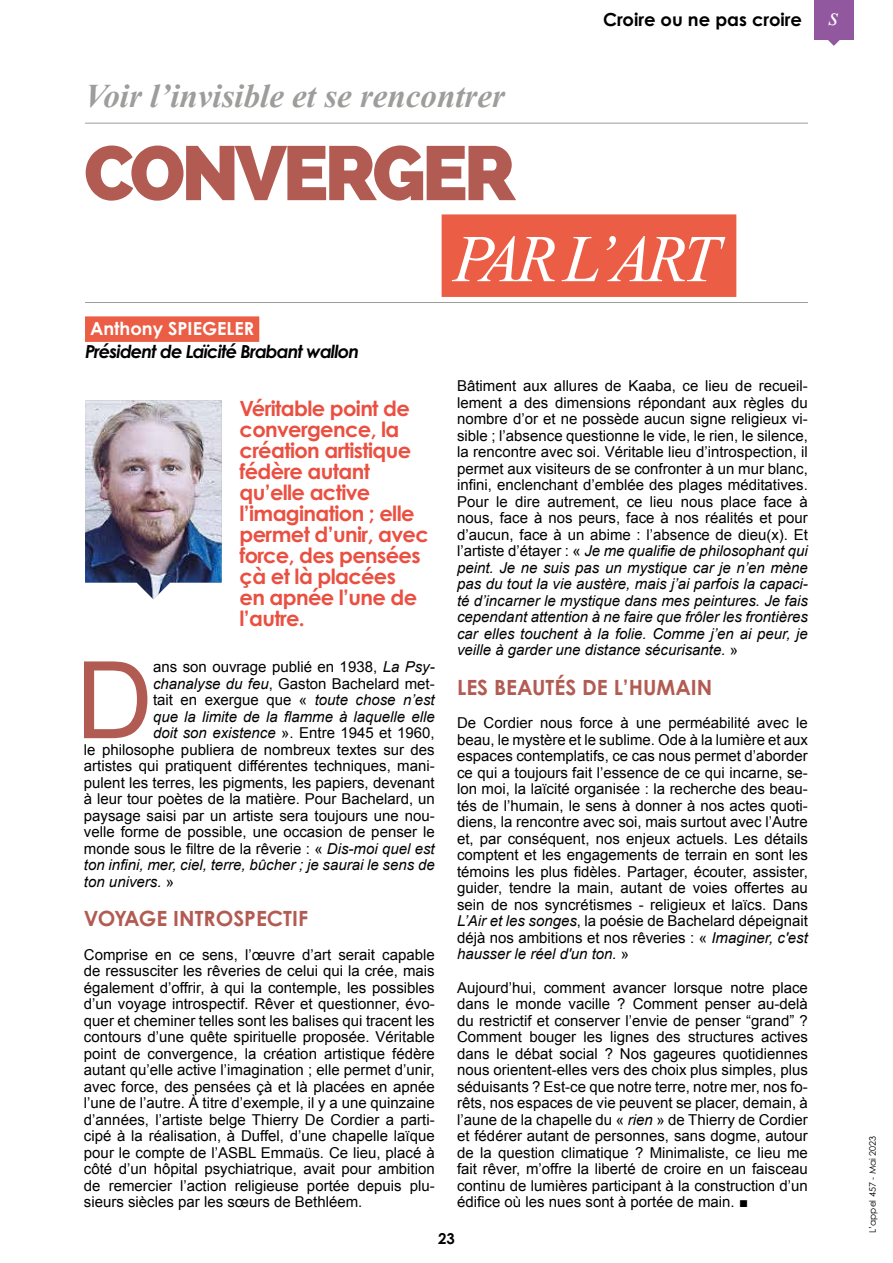
<style>
.page{position:relative;width:893px;height:1263px;background:#fff}
.page>*{position:absolute;margin:0;border:0;box-sizing:border-box;transform-origin:0 0}
.t1{font:107.25px "Arial";color:#b25b53}
.t2{font:800 76.5px "Raleway";letter-spacing:-.05em;color:#b25b53}
.t3{font:italic 66.75px "Times New Roman";letter-spacing:-.075em;color:#fff}
.t4{font:italic 700 33px "Times New Roman";color:#9d9d9c}
.t5{font:700 21px/21px "Century Gothic Pro";letter-spacing:-.03em;color:#ea5042}
.t6{font:700 21px "Century Gothic Pro";color:#b25b53}
.t7{font:italic 700 18px "Century Gothic Pro";letter-spacing:-.05em;color:#000}
.t8{font:700 18px "Century Gothic Pro";color:#000}
.t9{font:700 18px "Century Gothic Pro";color:#fff}
.t10{font:15px/16.5px "Arial";color:#000;text-align:justify}
.t11{font:italic 15px "Arial";color:#000}
.t12{font:700 15px "Century Gothic Pro";color:#000}
.t13{font:9px "Century Gothic Pro";color:#000}
.s1{font-family:"Times New Roman";font-weight:400;font-style:italic;font-size:26.1px;color:#fff}
.s2{font-style:italic}
.s3{font-style:normal}
.s4{font-family:"Times New Roman"}
</style>
<div class="page">
<div style="left:814px;top:0;width:40px;height:39px;background:#91579f"></div>
<svg style="left:827px;top:39px;width:13px;height:7px"></svg>
<hr style="left:85px;top:123px;width:723px;height:1px;background:#9d9d9c">
<hr style="left:85px;top:302px;width:723px;height:1px;background:#9d9d9c">
<img style="left:85px;top:400px;width:137px;height:199px">
<div style="left:85px;top:316px;width:174px;height:26px;background:#eb5d45"></div>
<div style="left:442px;top:214px;width:294px;height:83px;background:#eb5d45"></div>
<h3 class="t4" style="left:85px;top:78px;width:421px">Voir l’invisible et se rencontrer</h3>
<p class="t8" style="left:603px;top:8px;width:237px">Croire ou ne pas croire <span class="s1">s</span></p>
<h2 class="t2" style="left:84px;top:128px;width:434px">CONVERGER</h2>
<h3 class="t3" style="left:453px;top:222px;width:267px">PAR L’ART</h3>
<p class="t9" style="left:90px;top:317px;width:166px">Anthony SPIEGELER</p>
<p class="t7" style="left:85px;top:340px;width:276px">Président de Laïcité Brabant wallon</p>
<h3 class="t5" style="left:240px;top:397px;width:191px">Véritable point de convergence, la création artistique fédère autant qu’elle active l’imagination ; elle permet d’unir, avec force, des pensées çà et là placées<br>en apnée l’une de l’autre.</h3>
<h1 class="t1" style="left:76px;top:641px;width:79px">D</h1>
<p class="t10" style="left:153px;top:659px;width:283px">ans son ouvrage publié en 1938, <span class="s2">La Psy-</span></p>
<p class="t10" style="left:153px;top:675px;width:283px"><span class="s2">chanalyse du feu</span>, Gaston Bachelard met-</p>
<p class="t10" style="left:153px;top:692px;width:283px">tait en exergue que « <span class="s2">toute chose n’est</span></p>
<p class="t11" style="left:153px;top:708px;width:283px">que la limite de la flamme à laquelle elle</p>
<p class="t10" style="left:153px;top:725px;width:283px"><span class="s2">doit son existence</span> ». Entre 1945 et 1960,</p>
<p class="t10" style="left:84px;top:741px;width:352px">le philosophe publiera de nombreux textes sur des</p>
<p class="t10" style="left:84px;top:758px;width:352px">artistes qui pratiquent différentes techniques, mani-</p>
<p class="t10" style="left:84px;top:774px;width:352px">pulent les terres, les pigments, les papiers, devenant</p>
<p class="t10" style="left:84px;top:791px;width:352px">à leur tour poètes de la matière. Pour Bachelard, un</p>
<p class="t10" style="left:84px;top:807px;width:352px">paysage saisi par un artiste sera toujours une nou-</p>
<p class="t10" style="left:84px;top:824px;width:352px">velle forme de possible, une occasion de penser le</p>
<p class="t10" style="left:84px;top:840px;width:352px">monde sous le filtre de la rêverie : « <span class="s2">Dis-moi quel est</span></p>
<p class="t11" style="left:84px;top:857px;width:352px">ton infini, mer, ciel, terre, bûcher ; je saurai le sens de</p>
<p class="t11" style="left:84px;top:873px;width:92px">ton univers. <span class="s3">»</span></p>
<h3 class="t6" style="left:84px;top:905px;width:226px">VOYAGE INTROSPECTIF</h3>
<p class="t10" style="left:84px;top:946px;width:352px">Comprise en ce sens, l’œuvre d’art serait capable de ressusciter les rêveries de celui qui la crée, mais également d’offrir, à qui la contemple, les possibles d’un voyage introspectif. Rêver et questionner, évo&shy;quer et cheminer telles sont les balises qui tracent les contours d’une quête spirituelle proposée. Véritable point de convergence, la création artistique fédère autant qu’elle active l’imagination ; elle permet d’unir, avec force, des pensées çà et là placées en apnée l’une de l’autre. À titre d’exemple, il y a une quinzaine d’années, l’artiste belge Thierry De Cordier a parti&shy;cipé à la réalisation, à Duffel, d’une chapelle laïque pour le compte de l’ASBL Emmaüs. Ce lieu, placé à côté d’un hôpital psychiatrique, avait pour ambition de remercier l’action religieuse portée depuis plu&shy;sieurs siècles par les sœurs de Bethléem.</p>
<p class="t10" style="left:457px;top:378px;width:352px">Bâtiment aux allures de Kaaba, ce lieu de recueil&shy;lement a des dimensions répondant aux règles du nombre d’or et ne possède aucun signe religieux vi&shy;sible ; l’absence questionne le vide, le rien, le silence, la rencontre avec soi. Véritable lieu d’introspection, il permet aux visiteurs de se confronter à un mur blanc, infini, enclenchant d’emblée des plages méditatives.<br>Pour le dire autrement, ce lieu nous place face à nous, face à nos peurs, face à nos réalités et pour d’aucun, face à un abime : l’absence de dieu(x). Et l’artiste d’étayer : « <span class="s2">Je me qualifie de philosophant qui peint. Je ne suis pas un mystique car je n’en mène pas du tout la vie austère, mais j’ai parfois la capaci&shy;té d’incarner le mystique dans mes peintures. Je fais cependant attention à ne faire que frôler les frontières car elles touchent à la folie. Comme j’en ai peur, je veille à garder une distance sécurisante.</span> »</p>
<h3 class="t6" style="left:457px;top:674px;width:257px">LES BEAUTÉS DE L’HUMAIN</h3>
<p class="t10" style="left:457px;top:715px;width:352px">De Cordier nous force à une perméabilité avec le beau, le mystère et le sublime. Ode à la lumière et aux espaces contemplatifs, ce cas nous permet d’aborder ce qui a toujours fait l’essence de ce qui incarne, se&shy;lon moi, la laïcité organisée : la recherche des beau&shy;tés de l’humain, le sens à donner à nos actes quoti&shy;diens, la rencontre avec soi, mais surtout avec l’Autre et, par conséquent, nos enjeux actuels. Les détails comptent et les engagements de terrain en sont les témoins les plus fidèles. Partager, écouter, assister, guider, tendre la main, autant de voies offertes au sein de nos syncrétismes - religieux et laïcs. Dans <span class="s2">L’Air et les songes</span>, la poésie de Bachelard dépeignait déjà nos ambitions et nos rêveries : « <span class="s2">Imaginer, c'est hausser le réel d'un ton.</span> »</p>
<p class="t10" style="left:457px;top:979px;width:352px">Aujourd’hui, comment avancer lorsque notre place dans le monde vacille ? Comment penser au-delà du restrictif et conserver l’envie de penser “grand” ?<br>Comment bouger les lignes des structures actives dans le débat social ? Nos gageures quotidiennes nous orientent-elles vers des choix plus simples, plus séduisants ? Est-ce que notre terre, notre mer, nos fo&shy;rêts, nos espaces de vie peuvent se placer, demain, à l’aune de la chapelle du « <span class="s2">rien</span> » de Thierry de Cordier et fédérer autant de personnes, sans dogme, autour de la question climatique ? Minimaliste, ce lieu me fait rêver, m’offre la liberté de croire en un faisceau continu de lumières participant à la construction d’un édifice où les nues sont à portée de main. <span class="s4">■</span></p>
<p class="t12" style="left:438px;top:1229px;width:18px">23</p>
<p class="t13" style="left:867px;top:1233px;width:99px;rotate:-90deg">L’appel 457 - Mai 2023</p>
</div>
